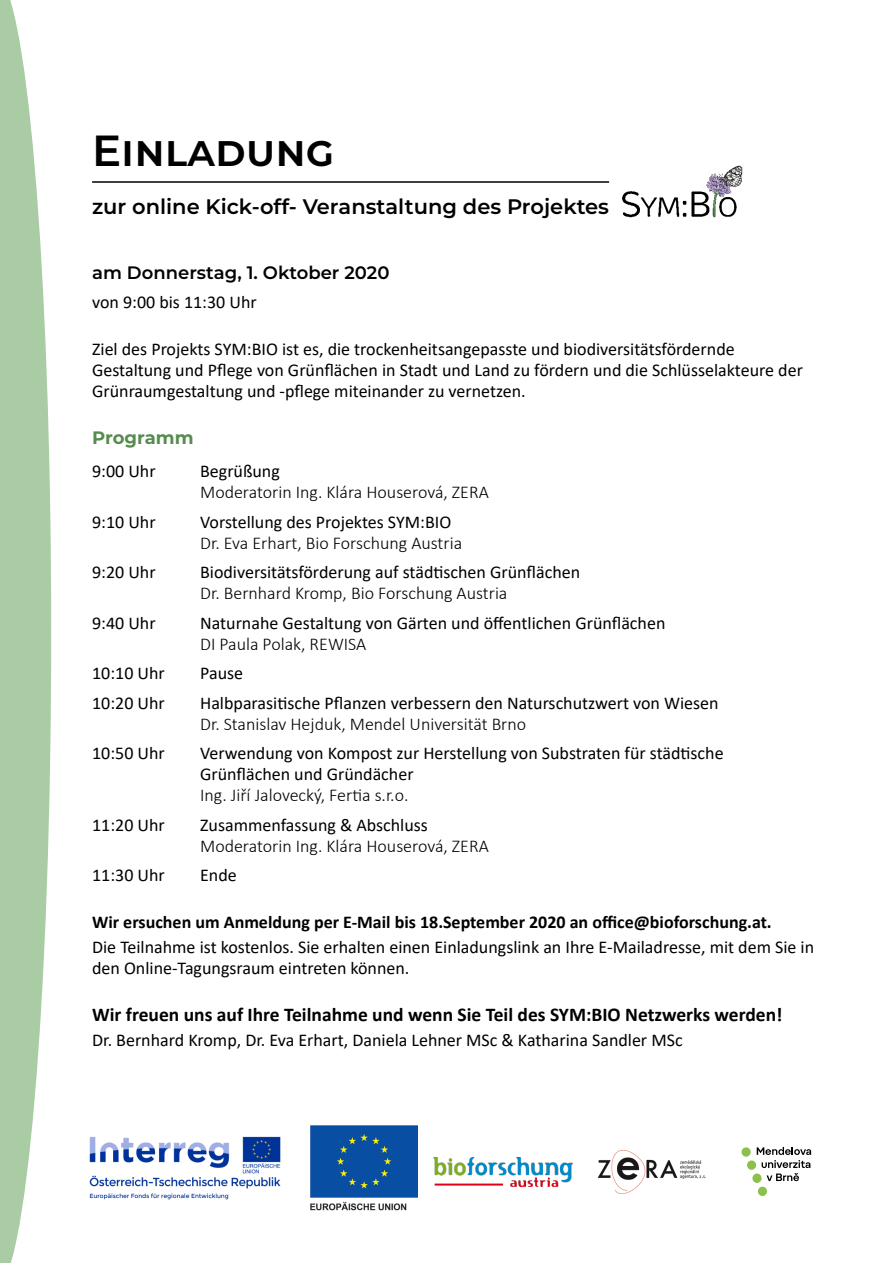
<style>
.page{position:relative;width:893px;height:1263px;background:#fff}
.page>*{position:absolute;margin:0;border:0;box-sizing:border-box;transform-origin:0 0}
.t1{font:600 43.5px "Montserrat";color:#000}
.t2{font:600 21px "Montserrat";color:#000}
.t3{font:700 19.5px "Calibri";color:#000}
.t4{font:18px/21px "Calibri";color:#000}
.t5{font:300 18px "Calibri";color:#000}
.t6{font:700 18px "Calibri";color:#000}
.t7{font:600 18px "Montserrat";color:#000}
.t8{font:700 18px "Montserrat";color:#578c4f}
</style>
<div class="page">
<img style="left:622px;top:165px;width:121px;height:53px">
<hr style="left:92px;top:181px;width:517px;height:2px;background:#000">
<img style="left:311px;top:1126px;width:106px;height:85px">
<img style="left:89px;top:1136px;width:192px;height:64px">
<svg style="left:0;top:0;width:51px;height:1263px;fill:#a9cca4"></svg>
<img style="left:433px;top:1157px;width:139px;height:29px">
<img style="left:599px;top:1150px;width:107px;height:43px">
<svg style="left:752px;top:1173px;width:10px;height:10px"></svg>
<div style="left:758px;top:1187px;width:9px;height:9px;background:#8bc04b;border-radius:50%"></div>
<svg style="left:741px;top:1147px;width:10px;height:10px"></svg>
<div style="left:747px;top:1160px;width:9px;height:10px;background:#8bc04b;border-radius:50%"></div>
<svg style="left:757px;top:1147px;width:54px;height:34px"></svg>
<h1 class="t1" style="left:92px;top:119px;width:244px">Einladung</h1>
<p class="t2" style="left:92px;top:191px;width:518px">zur online Kick-off- Veranstaltung des Projektes</p>
<p class="t7" style="left:92px;top:260px;width:299px">am Donnerstag, 1. Oktober 2020</p>
<p class="t4" style="left:92px;top:291px;width:166px">von 9:00 bis 11:30 Uhr</p>
<p class="t4" style="left:92px;top:338px;width:712px">Ziel des Projekts SYM:BIO ist es, die trockenheitsangepasste und biodiversitätsfördernde<br>Gestaltung und Pflege von Grünflächen in Stadt und Land zu fördern und die Schlüsselakteure der<br>Grünraumgestaltung und -pflege miteinander zu vernetzen.</p>
<p class="t8" style="left:92px;top:424px;width:103px">Programm</p>
<p class="t4" style="left:92px;top:460px;width:65px">9:00 Uhr</p>
<p class="t4" style="left:200px;top:460px;width:81px">Begrüßung</p>
<p class="t5" style="left:200px;top:481px;width:290px">Moderatorin Ing. Klára Houserová, ZERA</p>
<p class="t4" style="left:92px;top:511px;width:65px">9:10 Uhr</p>
<p class="t4" style="left:200px;top:511px;width:253px">Vorstellung des Projektes SYM:BIO</p>
<p class="t5" style="left:200px;top:532px;width:264px">Dr. Eva Erhart, Bio Forschung Austria</p>
<p class="t4" style="left:92px;top:561px;width:65px">9:20 Uhr</p>
<p class="t4" style="left:200px;top:561px;width:382px">Biodiversitätsförderung auf städtischen Grünflächen</p>
<p class="t5" style="left:200px;top:582px;width:309px">Dr. Bernhard Kromp, Bio Forschung Austria</p>
<p class="t4" style="left:92px;top:612px;width:65px">9:40 Uhr</p>
<p class="t4" style="left:200px;top:612px;width:467px">Naturnahe Gestaltung von Gärten und öffentlichen Grünflächen</p>
<p class="t5" style="left:200px;top:633px;width:168px">DI Paula Polak, REWISA</p>
<p class="t4" style="left:92px;top:662px;width:74px">10:10 Uhr</p>
<p class="t4" style="left:200px;top:662px;width:44px">Pause</p>
<p class="t4" style="left:92px;top:692px;width:74px">10:20 Uhr</p>
<p class="t4" style="left:200px;top:692px;width:520px">Halbparasitische Pflanzen verbessern den Naturschutzwert von Wiesen</p>
<p class="t5" style="left:200px;top:713px;width:328px">Dr. Stanislav Hejduk, Mendel Universität Brno</p>
<p class="t4" style="left:92px;top:742px;width:74px">10:50 Uhr</p>
<p class="t4" style="left:200px;top:742px;width:525px">Verwendung von Kompost zur Herstellung von Substraten für städtische<br>Grünflächen und Gründächer</p>
<p class="t5" style="left:200px;top:784px;width:210px">Ing. Jiří Jalovecký, Fertia s.r.o.</p>
<p class="t4" style="left:92px;top:814px;width:74px">11:20 Uhr</p>
<p class="t4" style="left:200px;top:814px;width:229px">Zusammenfassung &amp; Abschluss</p>
<p class="t5" style="left:200px;top:835px;width:290px">Moderatorin Ing. Klára Houserová, ZERA</p>
<p class="t4" style="left:92px;top:864px;width:74px">11:30 Uhr</p>
<p class="t4" style="left:200px;top:864px;width:38px">Ende</p>
<p class="t6" style="left:92px;top:909px;width:681px">Wir ersuchen um Anmeldung per E-Mail bis 18.September 2020 an office@bioforschung.at.</p>
<p class="t4" style="left:92px;top:936px;width:723px">Die Teilnahme ist kostenlos. Sie erhalten einen Einladungslink an Ihre E-Mailadresse, mit dem Sie in den Online-Tagungsraum eintreten können.</p>
<p class="t3" style="left:92px;top:1000px;width:692px">Wir freuen uns auf Ihre Teilnahme und wenn Sie Teil des SYM:BIO Netzwerks werden!</p>
<p class="t4" style="left:92px;top:1029px;width:592px">Dr. Bernhard Kromp, Dr. Eva Erhart, Daniela Lehner MSc &amp; Katharina Sandler MSc</p>
</div>
